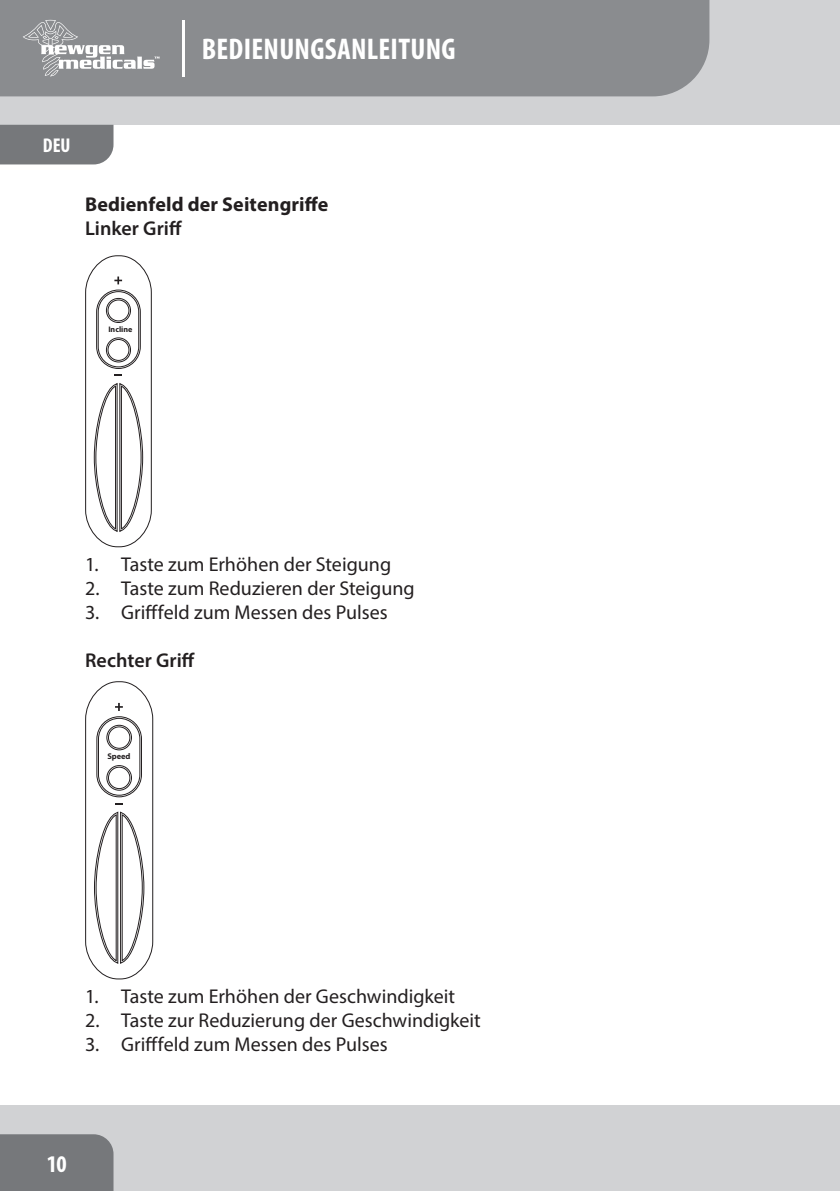
<style>
.page{position:relative;width:840px;height:1191px;background:#fff}
.page>*{position:absolute;margin:0;border:0;box-sizing:border-box;transform-origin:0 0}
.t1{font:700 condensed 30px "Myriad Pro";letter-spacing:.01em;color:#fff}
.t2{font:700 condensed 24px "Myriad Pro";color:#fff}
.t3{font:20px "Myriad Pro";color:#231f20}
.t4{font:700 20px "Myriad Pro";letter-spacing:.005em;color:#231f20}
.t5{font:600 20px "Myriad Pro";color:#231f20}
.t6{font:700 condensed 20px "Myriad Pro";color:#fff}
.t7{font:700 8.4px "Myriad Pro";color:#231f20}
.t8{font:700 8px "Myriad Pro";color:#231f20}
</style>
<div class="page">
<div style="left:0;top:0;width:839px;height:125px;background:#d1d2d4"></div>
<div style="left:0;top:1106px;width:839px;height:85px;background:#d1d2d4"></div>
<div style="left:0;top:0;width:709px;height:96px;background:#8a8c8f"></div>
<div style="left:0;top:125px;width:113px;height:39px;background:#76787b"></div>
<div style="left:0;top:1134px;width:113px;height:57px;background:#76787b"></div>
<svg style="left:23px;top:20px;width:136px;height:57px;background:#a0a2a4"></svg>
<hr style="left:181px;top:20px;width:3px;height:57px;background:#fff">
<svg style="left:85px;top:255px;width:67px;height:293px"></svg>
<svg style="left:85px;top:681px;width:69px;height:299px"></svg>
<h1 class="t1" style="left:202px;top:31px;width:255px">BEDIENUNGSANLEITUNG</h1>
<p class="t6" style="left:43px;top:133px;width:29px">DEU</p>
<p class="t4" style="left:85px;top:191px;width:245px">Bedienfeld der Seitengriffe</p>
<p class="t5" style="left:85px;top:216px;width:98px">Linker Griff</p>
<p class="t8" style="left:108px;top:324px;width:26px">Incline</p>
<p class="t3" style="left:85px;top:552px;width:307px">1. Taste zum Erhöhen der Steigung</p>
<p class="t3" style="left:85px;top:576px;width:331px">2. Taste zum Reduzieren der Steigung</p>
<p class="t3" style="left:85px;top:600px;width:304px">3. Grifffeld zum Messen des Pulses</p>
<p class="t5" style="left:85px;top:648px;width:111px">Rechter Griff</p>
<p class="t7" style="left:107px;top:750px;width:25px">Speed</p>
<p class="t3" style="left:85px;top:984px;width:371px">1. Taste zum Erhöhen der Geschwindigkeit</p>
<p class="t3" style="left:85px;top:1008px;width:397px">2. Taste zur Reduzierung der Geschwindigkeit</p>
<p class="t3" style="left:85px;top:1032px;width:304px">3. Grifffeld zum Messen des Pulses</p>
<p class="t2" style="left:47px;top:1148px;width:21px">10</p>
</div>
